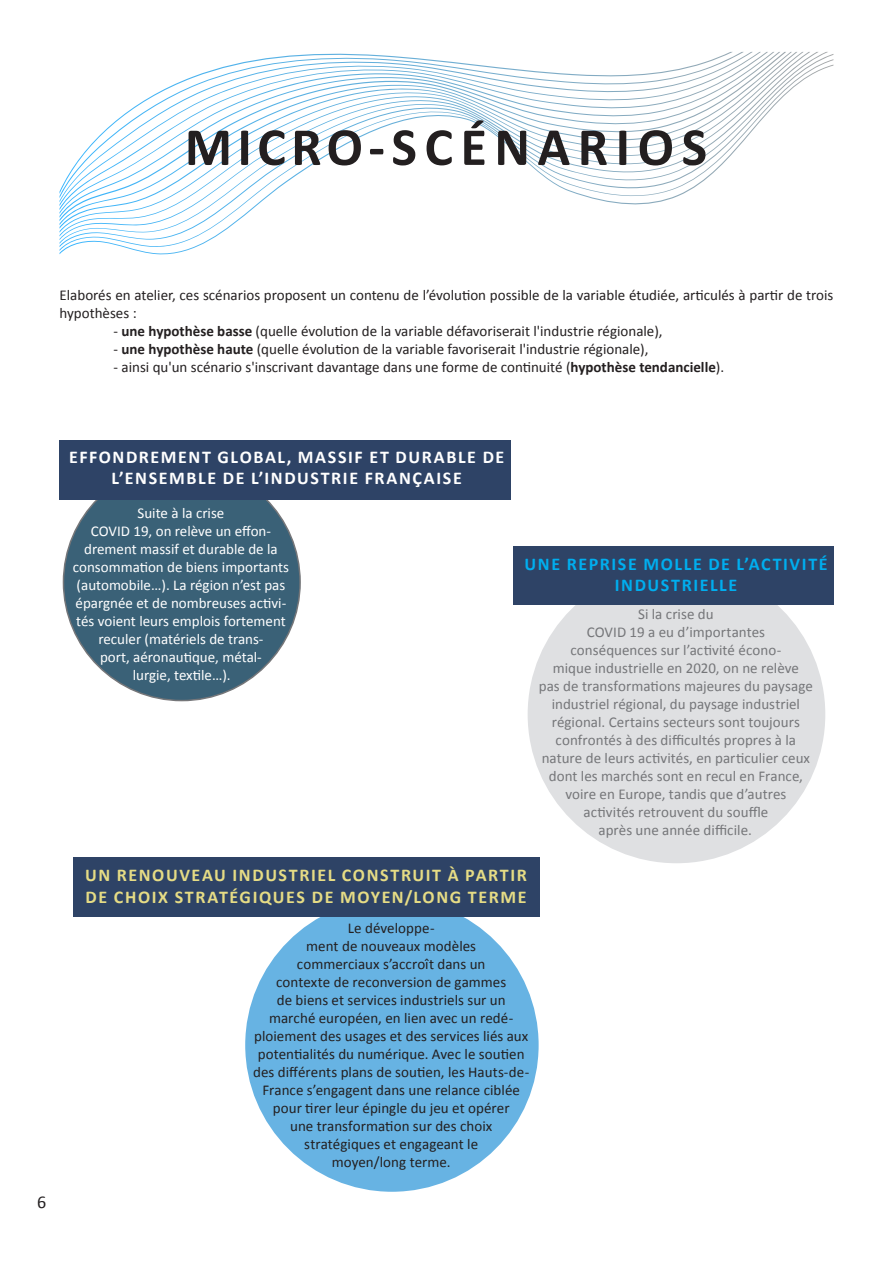
<style>
.page{position:relative;width:893px;height:1263px;background:#fff}
.page>*{position:absolute;margin:0;border:0;box-sizing:border-box;transform-origin:0 0}
.t1{font:700 54px "Calibri";letter-spacing:.14em;color:#231f20}
.t2{font:700 18px/21.6px "Calibri";letter-spacing:.09em;color:#e6dc85}
.t3{font:700 18px/21.6px "Calibri";letter-spacing:.09em;color:#fff;text-align:center}
.t4{font:700 18px/21.6px "Calibri";letter-spacing:.09em;color:#00aeef;text-align:center}
.t5{font:18px "Calibri";color:#231f20}
.t6{font:15px/18px "Calibri";color:#231f20;text-align:center}
.TEXTE{font:15px/18px "Calibri";letter-spacing:.005em;color:#757679;text-align:center}
.t7{font:15px/18px "Calibri";color:#fff;text-align:center}
.s1{font-weight:700}
</style>
<div class="page">
<svg style="left:60px;top:52px;width:768px;height:192px"></svg>
<div style="left:528px;top:566px;width:297px;height:297px;background:#dfe0e2;border-radius:50%"></div>
<div style="left:63px;top:464px;width:237px;height:236px;background:#3a6177;border-radius:50%"></div>
<div style="left:60px;top:440px;width:451px;height:60px;background:#2e4366"></div>
<div style="left:513px;top:546px;width:320px;height:58px;background:#2e4366"></div>
<div style="left:245px;top:898px;width:294px;height:294px;background:#67b3e3;border-radius:50%"></div>
<div style="left:74px;top:857px;width:466px;height:60px;background:#2e4366"></div>
<p class="t1" style="left:185px;top:112px;width:524px">MICRO-SCÉNARIOS</p>
<p class="t6" style="left:60px;top:286px;width:775px;text-align:left">Elaborés en atelier, ces scénarios proposent un contenu de l’évolution possible de la variable étudiée, articulés à partir de trois hypothèses :</p>
<p class="t6" style="left:114px;top:322px;width:551px">- <span class="s1">une hypothèse basse</span> (quelle évolution de la variable défavoriserait l'industrie régionale),</p>
<p class="t6" style="left:114px;top:340px;width:537px">- <span class="s1">une hypothèse haute</span> (quelle évolution de la variable favoriserait l'industrie régionale),</p>
<p class="t6" style="left:114px;top:358px;width:612px">- ainsi qu'un scénario s'inscrivant davantage dans une forme de continuité (<span class="s1">hypothèse tendancielle</span>).</p>
<p class="t5" style="left:37px;top:1191px;width:11px">6</p>
<p class="t3" style="left:69px;top:446px;width:437px">EFFONDREMENT GLOBAL, MASSIF ET DURABLE DE<br>L’ENSEMBLE DE L’INDUSTRIE FRANÇAISE</p>
<p class="t7" style="left:73px;top:504px;width:218px">Suite à la crise<br>COVID 19, on relève un effon&shy;drement massif et durable de la consommation de biens importants (automobile…). La région n’est pas épargnée et de nombreuses activi&shy;tés voient leurs emplois fortement reculer (matériels de trans-<br>port, aéronautique, métal-<br>lurgie, textile…).</p>
<p class="t4" style="left:525px;top:553px;width:305px">UNE REPRISE MOLLE DE L’ACTIVITÉ<br>INDUSTRIELLE</p>
<p class="TEXTE" style="left:539px;top:605px;width:276px">Si la crise du<br>COVID 19 a eu d’importantes<br>conséquences sur l’activité écono-<br>mique industrielle en 2020, on ne relève<br>pas de transformations majeures du paysage industriel régional, du paysage industriel régional. Certains secteurs sont toujours confrontés à des difficultés propres à la nature de leurs activités, en particulier ceux dont les marchés sont en recul en France, voire en Europe, tandis que d’autres activités retrouvent du souffle<br>après une année difficile.</p>
<p class="t2" style="left:85px;top:864px;width:443px">UN RENOUVEAU INDUSTRIEL CONSTRUIT À PARTIR<br>DE CHOIX STRATÉGIQUES DE MOYEN/LONG TERME</p>
<p class="t6" style="left:253px;top:919px;width:278px">Le développe-<br>ment de nouveaux modèles<br>commerciaux s’accroît dans un<br>contexte de reconversion de gammes<br>de biens et services industriels sur un marché européen, en lien avec un redé&shy;ploiement des usages et des services liés aux potentialités du numérique. Avec le soutien des différents plans de soutien, les Hauts-de-France s’engagent dans une relance ciblée pour tirer leur épingle du jeu et opérer<br>une transformation sur des choix stratégiques et engageant le<br>moyen/long terme.</p>
</div>
